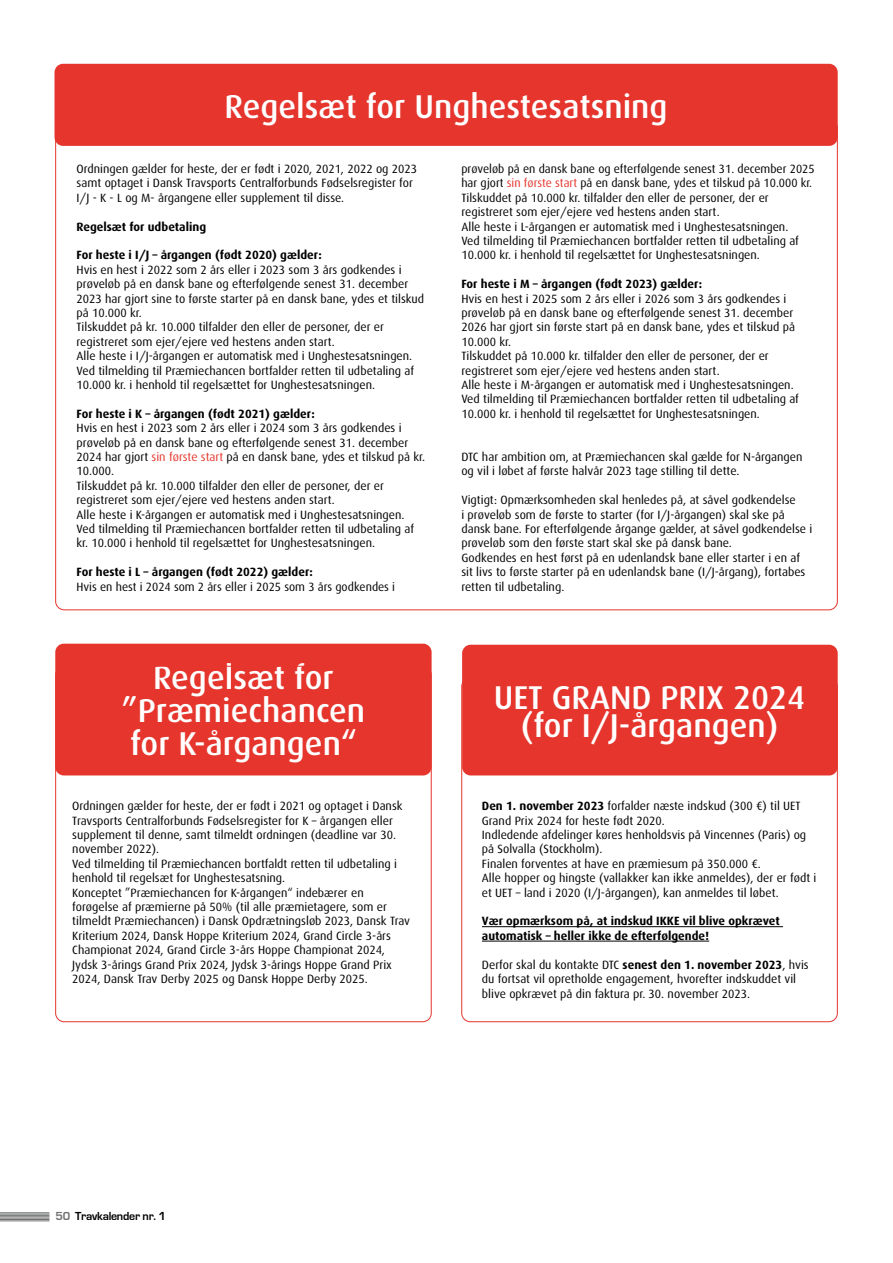
<style>
.page{position:relative;width:893px;height:1263px;background:#fff}
.page>*{position:absolute;margin:0;border:0;box-sizing:border-box;transform-origin:0 0}
.t1{font:500 33px/33px "Dax";color:#fff;text-align:center}
.t2{font:12px/14.4px "Dax";color:#000}
.t3{font:700 12px/14.4px "Dax";color:#000}
.t4{font:700 12px "Eurostile";letter-spacing:-.02em;color:#000}
.s1{color:#e5352c}
.s2{font-weight:700}
.s3{color:#707172}
</style>
<div class="page">
<hr style="left:0;top:1220px;width:49px;height:1px;background:#707172">
<hr style="left:0;top:1218px;width:49px;height:1px;background:#707172">
<hr style="left:0;top:1215px;width:49px;height:1px;background:#707172">
<hr style="left:0;top:1214px;width:49px;height:1px;background:#707172">
<hr style="left:0;top:1216px;width:49px;height:1px;background:#707172">
<hr style="left:0;top:1219px;width:49px;height:1px;background:#707172">
<hr style="left:0;top:1212px;width:49px;height:1px;background:#707172">
<div style="left:55px;top:644px;width:377px;height:131px;background:#e5352c;border-radius:9px"></div>
<div style="left:55px;top:666px;width:377px;height:356px;border:1px solid #e5352c;border-radius:9px"></div>
<div style="left:55px;top:64px;width:783px;height:82px;background:#e5352c;border-radius:9px"></div>
<div style="left:462px;top:645px;width:376px;height:130px;background:#e5352c;border-radius:9px"></div>
<hr style="left:482px;top:926px;width:301px;height:1px;background:#000">
<hr style="left:482px;top:941px;width:227px;height:1px;background:#000">
<h1 class="t1" style="left:225px;top:90px;width:444px">Regelsæt for Unghestesatsning</h1>
<p class="t2" style="left:77px;top:162px;width:342px">Ordningen gælder for heste, der er født i 2020, 2021, 2022 og 2023 samt optaget i Dansk Travsports Centralforbunds Fødselsregister for<br>I/J - K - L og M- årgangene eller supplement til disse.</p>
<p class="t3" style="left:77px;top:219px;width:131px">Regelsæt for udbetaling</p>
<p class="t3" style="left:77px;top:248px;width:247px">For heste i I/J – årgangen (født 2020) gælder:</p>
<p class="t2" style="left:77px;top:263px;width:349px">Hvis en hest i 2022 som 2 års eller i 2023 som 3 års godkendes i prøveløb på en dansk bane og efterfølgende senest 31. december 2023 har gjort sine to første starter på en dansk bane, ydes et tilskud på 10.000 kr.<br>Tilskuddet på kr. 10.000 tilfalder den eller de personer, der er registreret som ejer/ejere ved hestens anden start.<br>Alle heste i I/J-årgangen er automatisk med i Unghestesatsningen.<br>Ved tilmelding til Præmiechancen bortfalder retten til udbetaling af 10.000 kr. i henhold til regelsættet for Unghestesatsningen.</p>
<p class="t3" style="left:77px;top:406px;width:240px">For heste i K – årgangen (født 2021) gælder:</p>
<p class="t2" style="left:77px;top:421px;width:350px">Hvis en hest i 2023 som 2 års eller i 2024 som 3 års godkendes i prøveløb på en dansk bane og efterfølgende senest 31. december 2024 har gjort <span class="s1">sin første start</span> på en dansk bane, ydes et tilskud på kr.<br>10.000.<br>Tilskuddet på kr. 10.000 tilfalder den eller de personer, der er registreret som ejer/ejere ved hestens anden start.<br>Alle heste i K-årgangen er automatisk med i Unghestesatsningen.<br>Ved tilmelding til Præmiechancen bortfalder retten til udbetaling af kr. 10.000 i henhold til regelsættet for Unghestesatsningen.</p>
<p class="t3" style="left:77px;top:565px;width:238px">For heste i L – årgangen (født 2022) gælder:</p>
<p class="t2" style="left:77px;top:579px;width:320px">Hvis en hest i 2024 som 2 års eller i 2025 som 3 års godkendes i</p>
<h1 class="t1" style="left:122px;top:662px;width:245px">Regelsæt for ”Præmiechancen for K-årgangen“</h1>
<p class="t2" style="left:72px;top:799px;width:339px">Ordningen gælder for heste, der er født i 2021 og optaget i Dansk Travsports Centralforbunds Fødselsregister for K – årgangen eller supplement til denne, samt tilmeldt ordningen (deadline var 30. november 2022).<br>Ved tilmelding til Præmiechancen bortfaldt retten til udbetaling i henhold til regelsæt for Unghestesatsning.<br>Konceptet ”Præmiechancen for K-årgangen“ indebærer en forøgelse af præmierne på 50% (til alle præmietagere, som er tilmeldt Præmiechancen) i Dansk Opdrætningsløb 2023, Dansk Trav Kriterium 2024, Dansk Hoppe Kriterium 2024, Grand Circle 3-års Championat 2024, Grand Circle 3-års Hoppe Championat 2024, Jydsk 3-årings Grand Prix 2024, Jydsk 3-årings Hoppe Grand Prix 2024, Dansk Trav Derby 2025 og Dansk Hoppe Derby 2025.</p>
<p class="t2" style="left:461px;top:162px;width:355px">prøveløb på en dansk bane og efterfølgende senest 31. december 2025 har gjort <span class="s1">sin første start</span> på en dansk bane, ydes et tilskud på 10.000 kr.<br>Tilskuddet på 10.000 kr. tilfalder den eller de personer, der er registreret som ejer/ejere ved hestens anden start.<br>Alle heste i L-årgangen er automatisk med i Unghestesatsningen.<br>Ved tilmelding til Præmiechancen bortfalder retten til udbetaling af 10.000 kr. i henhold til regelsættet for Unghestesatsningen.</p>
<p class="t3" style="left:461px;top:277px;width:242px">For heste i M – årgangen (født 2023) gælder:</p>
<p class="t2" style="left:461px;top:291px;width:339px">Hvis en hest i 2025 som 2 års eller i 2026 som 3 års godkendes i prøveløb på en dansk bane og efterfølgende senest 31. december 2026 har gjort sin første start på en dansk bane, ydes et tilskud på 10.000 kr.<br>Tilskuddet på 10.000 kr. tilfalder den eller de personer, der er registreret som ejer/ejere ved hestens anden start.<br>Alle heste i M-årgangen er automatisk med i Unghestesatsningen.<br>Ved tilmelding til Præmiechancen bortfalder retten til udbetaling af 10.000 kr. i henhold til regelsættet for Unghestesatsningen.</p>
<p class="t2" style="left:461px;top:450px;width:343px">DTC har ambition om, at Præmiechancen skal gælde for N-årgangen og vil i løbet af første halvår 2023 tage stilling til dette.</p>
<p class="t2" style="left:461px;top:493px;width:353px">Vigtigt: Opmærksomheden skal henledes på, at såvel godkendelse<br>i prøveløb som de første to starter (for I/J-årgangen) skal ske på dansk bane. For efterfølgende årgange gælder, at såvel godkendelse i prøveløb som den første start skal ske på dansk bane.<br>Godkendes en hest først på en udenlandsk bane eller starter i en af sit livs to første starter på en udenlandsk bane (I/J-årgang), fortabes retten til udbetaling.</p>
<h1 class="t1" style="left:494px;top:683px;width:313px;line-height:28.5px">UET GRAND PRIX 2024 (for I/J-årgangen)</h1>
<p class="t2" style="left:482px;top:799px;width:336px"><span class="s2">Den 1. november 2023</span> forfalder næste indskud (300 €) til UET Grand Prix 2024 for heste født 2020.<br>Indledende afdelinger køres henholdsvis på Vincennes (Paris) og på Solvalla (Stockholm).<br>Finalen forventes at have en præmiesum på 350.000 €.<br>Alle hopper og hingste (vallakker kan ikke anmeldes), der er født i et UET – land i 2020 (I/J-årgangen), kan anmeldes til løbet.</p>
<p class="t3" style="left:482px;top:914px;width:299px">Vær opmærksom på, at indskud IKKE vil blive opkrævet automatisk – heller ikke de efterfølgende!</p>
<p class="t2" style="left:482px;top:957px;width:328px">Derfor skal du kontakte DTC <span class="s2">senest den 1. november 2023</span>, hvis du fortsat vil opretholde engagement, hvorefter indskuddet vil blive opkrævet på din faktura pr. 30. november 2023.</p>
<p class="t4" style="left:56px;top:1209px;width:112px"><span class="s3">50</span> Travkalender nr. 1</p>
</div>
